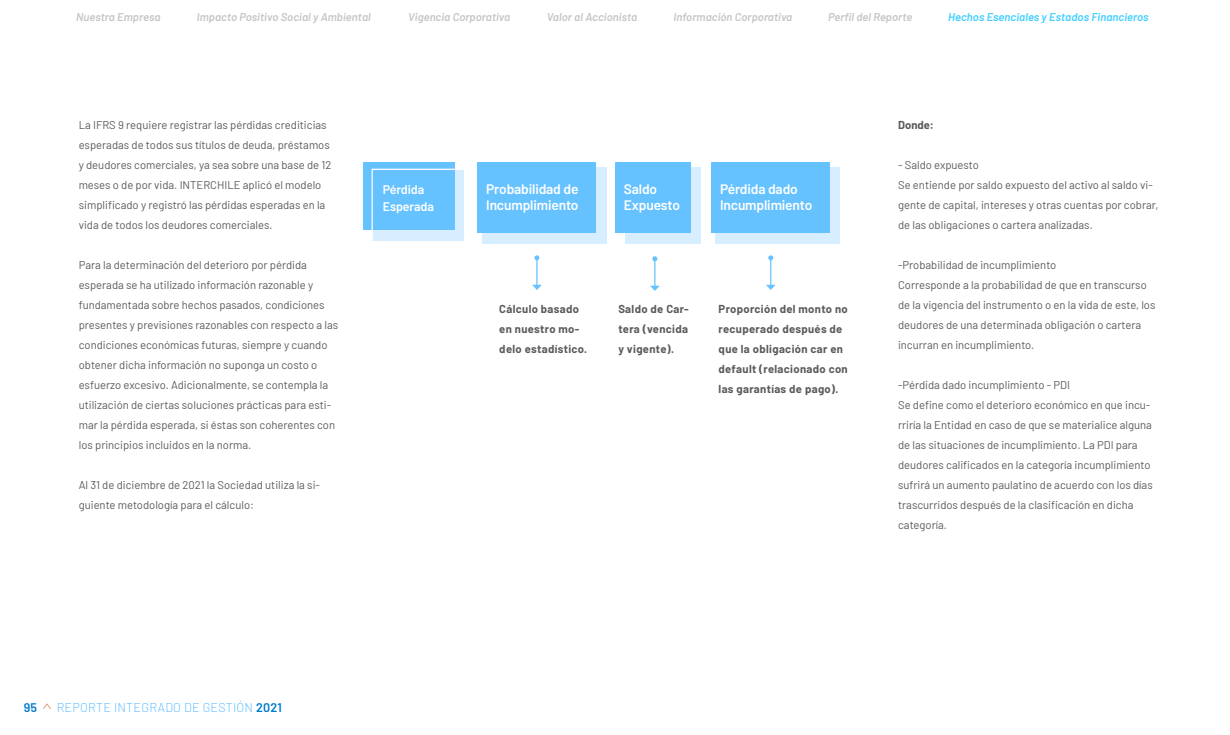
<style>
.page{position:relative;width:1230px;height:735px;background:#fff}
.page>*{position:absolute;margin:0;border:0;box-sizing:border-box;transform-origin:0 0}
.t1{font:600 13.75px/16.5px "Barlow";letter-spacing:-.01em;color:#fff}
.t2{font:200 12.5px "Barlow";letter-spacing:.02em;color:#33adff}
.t3{font:600 12.5px/16.2px "Barlow";letter-spacing:-.01em;color:#fff}
.t4{font:600 12.5px "Barlow";color:#007acc}
.t5{font:200 12.5px "Amsi Pro";color:#c84014}
.cuerpo_de_texto{font:11.25px/20px "Barlow";color:#5a5a5a}
.SUBTITULO_SUBRAYADO{font:700 11.25px/20px "Barlow";letter-spacing:.03em;color:#5a5a5a}
.t6{font:italic 600 11.25px "Barlow";letter-spacing:.005em;color:#c5c5c5}
.t7{font:italic 600 11.25px "Barlow";letter-spacing:.005em;color:#40cfff}
.cuerpo_de_texto-2{font:700 11.25px "Barlow";color:#5a5a5a}
.s1{font-weight:600;color:#007acc}
</style>
<div class="page">
<div style="left:482px;top:167px;width:124px;height:77px;background:#d6eeff"></div>
<div style="left:625px;top:167px;width:76px;height:77px;background:#d6eeff"></div>
<div style="left:716px;top:167px;width:124px;height:77px;background:#d6eeff"></div>
<div style="left:478px;top:162px;width:118px;height:71px;background:#66c2ff"></div>
<div style="left:615px;top:162px;width:76px;height:71px;background:#66c2ff"></div>
<div style="left:712px;top:162px;width:118px;height:71px;background:#66c2ff"></div>
<hr style="left:536px;top:258px;width:2px;height:27px;background:#66c2ff">
<svg style="left:534px;top:255px;width:5px;height:5px"></svg>
<svg style="left:532px;top:285px;width:10px;height:5px"></svg>
<svg style="left:650px;top:256px;width:10px;height:35px"></svg>
<svg style="left:766px;top:255px;width:10px;height:35px"></svg>
<div style="left:363px;top:162px;width:92px;height:68px;background:#66c2ff"></div>
<svg style="left:371px;top:168px;width:93px;height:73px"></svg>
<p class="t6" style="left:76px;top:9px;width:86px">Nuestra Empresa</p>
<p class="t6" style="left:197px;top:9px;width:175px">Impacto Positivo Social y Ambiental</p>
<p class="t6" style="left:408px;top:9px;width:104px">Vigencia Corporativa</p>
<p class="t6" style="left:547px;top:9px;width:92px">Valor al Accionista</p>
<p class="t6" style="left:674px;top:9px;width:120px">Información Corporativa</p>
<p class="t6" style="left:828px;top:9px;width:86px">Perfil del Reporte</p>
<p class="t7" style="left:948px;top:9px;width:202px">Hechos Esenciales y Estados Financieros</p>
<p class="cuerpo_de_texto" style="left:79px;top:114px;width:254px">La IFRS 9 requiere registrar las pérdidas crediticias esperadas de todos sus títulos de deuda, préstamos y deudores comerciales, ya sea sobre una base de 12 meses o de por vida. INTERCHILE aplicó el modelo simplificado y registró las pérdidas esperadas en la vida de todos los deudores comerciales.</p>
<p class="cuerpo_de_texto" style="left:79px;top:254px;width:261px">Para la determinación del deterioro por pérdida esperada se ha utilizado información razonable y fundamentada sobre hechos pasados, condiciones presentes y previsiones razonables con respecto a las condiciones económicas futuras, siempre y cuando obtener dicha información no suponga un costo o esfuerzo excesivo. Adicionalmente, se contempla la utilización de ciertas soluciones prácticas para esti&shy;mar la pérdida esperada, si éstas son coherentes con los principios incluidos en la norma.</p>
<p class="cuerpo_de_texto" style="left:79px;top:474px;width:243px">Al 31 de diciembre de 2021 la Sociedad utiliza la si&shy;guiente metodología para el cálculo:</p>
<p class="t3" style="left:383px;top:181px;width:53px">Pérdida<br>Esperada</p>
<p class="t1" style="left:486px;top:179px;width:94px">Probabilidad de<br>Incumplimiento</p>
<p class="t1" style="left:624px;top:179px;width:35px">Saldo</p>
<p class="t1" style="left:624px;top:196px;width:58px">Expuesto</p>
<p class="t1" style="left:720px;top:179px;width:94px">Pérdida dado<br>Incumplimiento</p>
<p class="SUBTITULO_SUBRAYADO" style="left:499px;top:298px;width:89px">Cálculo basado en nuestro mo&shy;delo estadístico.</p>
<p class="SUBTITULO_SUBRAYADO" style="left:618px;top:298px;width:72px;text-align:justify">Saldo de Car&shy;tera (vencida y vigente).</p>
<p class="SUBTITULO_SUBRAYADO" style="left:719px;top:298px;width:131px">Proporción del monto no recuperado después de que la obligación car en default (relacionado con las garantías de pago).</p>
<p class="cuerpo_de_texto-2" style="left:898px;top:116px;width:37px">Donde:</p>
<p class="cuerpo_de_texto" style="left:898px;top:154px;width:82px">- Saldo expuesto</p>
<p class="cuerpo_de_texto" style="left:898px;top:174px;width:262px">Se entiende por saldo expuesto del activo al saldo vi&shy;gente de capital, intereses y otras cuentas por cobrar, de las obligaciones o cartera analizadas.</p>
<p class="cuerpo_de_texto" style="left:898px;top:254px;width:160px">-Probabilidad de incumplimiento</p>
<p class="cuerpo_de_texto" style="left:898px;top:274px;width:259px">Corresponde a la probabilidad de que en transcurso de la vigencia del instrumento o en la vida de este, los deudores de una determinada obligación o cartera incurran en incumplimiento.</p>
<p class="cuerpo_de_texto" style="left:898px;top:374px;width:173px">-Pérdida dado incumplimiento - PDI</p>
<p class="cuerpo_de_texto" style="left:898px;top:394px;width:256px">Se define como el deterioro económico en que incu&shy;rriría la Entidad en caso de que se materialice alguna de las situaciones de incumplimiento. La PDI para deudores calificados en la categoría incumplimiento sufrirá un aumento paulatino de acuerdo con los días trascurridos después de la clasificación en dicha categoría.</p>
<p class="t4" style="left:24px;top:698px;width:15px">95</p>
<p class="t5" style="left:38px;top:710px;width:9px;rotate:-90deg">&gt;</p>
<p class="t2" style="left:57px;top:698px;width:227px">REPORTE INTEGRADO DE GESTIÓN <span class="s1">2021</span></p>
</div>
